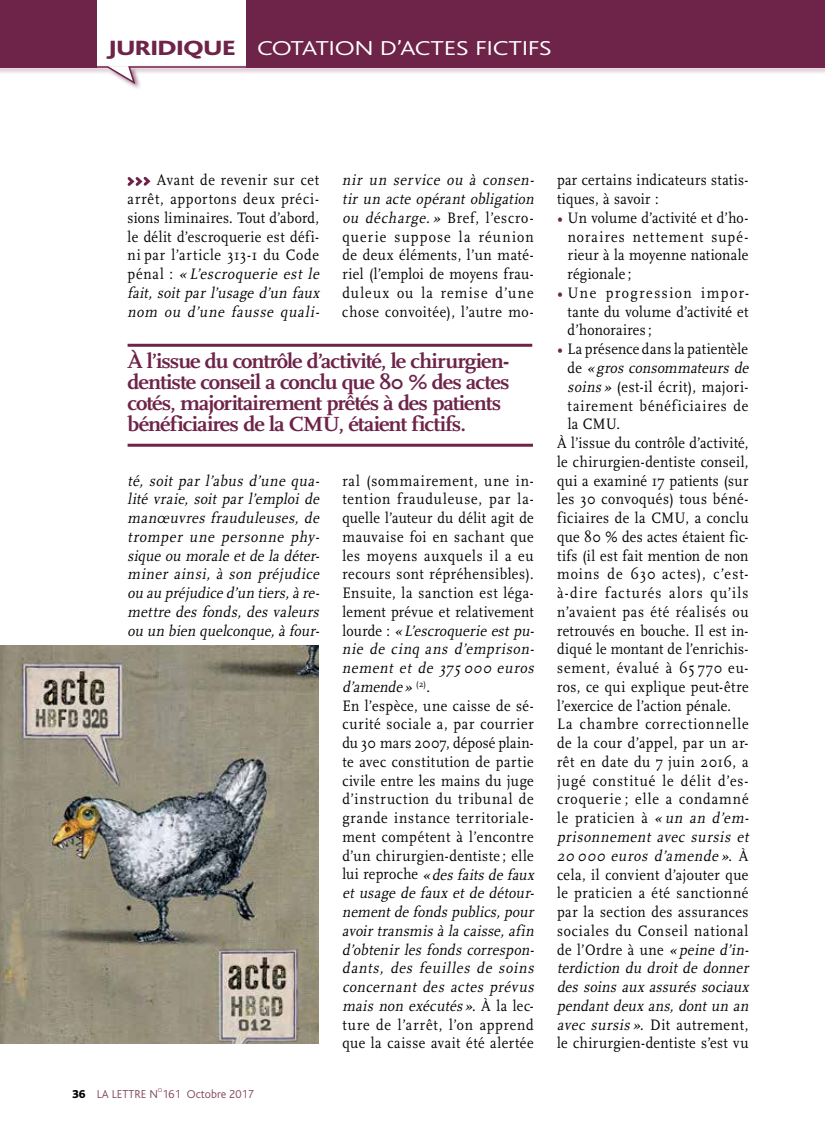
<style>
.page{position:relative;width:825px;height:1136px;background:#fff}
.page>*{position:absolute;margin:0;border:0;box-sizing:border-box;transform-origin:0 0}
.t1{font:700 21.3px/21px "Scala";letter-spacing:-.04em;color:#6e2349;scale:1.05 1}
.t2{font:300 21px "Bliss";letter-spacing:-.015em;color:#fff;scale:1.28 1}
.t3{font:15.75px/18.8px "Scala";letter-spacing:.04em;color:#000;scale:.9 1}
.t4{font:italic 15.75px/18.8px "Scala";color:#000;scale:.9 1}
.t5{font:15.75px/18.8px "Scala";letter-spacing:.02em;color:#000;scale:.9 1}
.t6{font:15.75px "Scala";letter-spacing:.06em;color:#000;scale:.9 1}
.t7{font:15.75px "Scala";letter-spacing:.075em;color:#000;scale:.9 1}
.t8{font:15.75px "Scala";letter-spacing:.01em;color:#000;scale:.9 1}
.t9{font:15.75px "Scala";letter-spacing:.015em;color:#000;scale:.9 1}
.t10{font:15.75px "Scala";letter-spacing:.08em;color:#000;scale:.9 1}
.t11{font:300 12px "Bliss";color:#82485e}
.t12{font:800 12px "Bliss";color:#000}
.t13{font:300 6px "Bliss";color:#82485e}
.s1{font-weight:800;font-size:21.6px;color:#6e2349}
.s2{font-style:italic}
.s3{font-size:18.9px;color:#6e2349}
.s4{font-style:normal}
</style>
<div class="page">
<svg style="left:127px;top:176px;width:24px;height:10px"></svg>
<img style="left:0;top:645px;width:319px;height:398px">
<hr style="left:128px;top:344px;width:404px;height:3px;background:#6e2349">
<hr style="left:128px;top:443px;width:405px;height:3px;background:#6e2349">
<div style="left:0;top:0;width:825px;height:68px;background:#6e2349"></div>
<div style="left:97px;top:0;width:148px;height:68px;background:#fff"></div>
<svg style="left:0;top:65px;width:825px;height:23px"></svg>
<p class="t2" style="left:107px;top:37px;width:349px"><span class="s1">JURIDIQUE</span> COTATION D’ACTES FICTIFS</p>
<p class="t3" style="left:128px;top:171px;width:218px;text-indent:29px">Avant de revenir sur cet arrêt, apportons deux préci&shy;sions liminaires. Tout d’abord, le délit d’escroquerie est défi&shy;ni par l’article 313-1 du Code p é n a l : <span class="s2">« L’escroquerie est le fait, soit par l’usage d’un faux nom ou d’une fausse quali-</span></p>
<p class="t3" style="left:342px;top:171px;width:218px"><span class="s2">nir un service ou à consen&shy;tir un acte opérant obligation ou décharge.»</span> Bref, l’escro&shy;querie suppose la réunion de deux éléments, l’un maté&shy;riel (l’emploi de moyens frau&shy;duleux ou la remise d’une chose convoitée), l’autre mo-</p>
<p class="t1" style="left:128px;top:350px;width:365px">À l’issue du contrôle d’activité, le chirurgien&shy;dentiste conseil a conclu que 80 % des actes cotés, majoritairement prêtés à des patients bénéficiaires de la CMU, étaient fictifs.</p>
<p class="t4" style="left:128px;top:471px;width:218px">té, soit par l’abus d’une qua&shy;lité vraie, soit par l’emploi de manœuvres frauduleuses, de tromper une personne phy&shy;sique ou morale et de la déter&shy;miner ainsi, à son préjudice ou au préjudice d’un tiers, à re&shy;mettre des fonds, des valeurs ou un bien quelconque, à four-</p>
<p class="t12" style="left:72px;top:1087px;width:15px">36</p>
<p class="t13" style="left:158px;top:1086px;width:6px">O</p>
<p class="t11" style="left:97px;top:1087px;width:159px">LA LETTRE N 161 Octobre 2017</p>
<p class="t3" style="left:342px;top:471px;width:218px">ral (sommairement, une in&shy;tention frauduleuse, par la&shy;quelle l’auteur du délit agit de mauvaise foi en sachant que les moyens auxquels il a eu recours sont répréhensibles).<br>Ensuite, la sanction est léga&shy;lement prévue et relativement l o u rd e : <span class="s2">« L’escroquerie est pu&shy;nie de cinq ans d’emprison&shy;nement et de 375 000 euros d’amende »</span> <sup>(</sup> <sup>2</sup> <sup>)</sup> .<br>En l’espèce, une caisse de sé&shy;curité sociale a, par courrier du 30 mars 2007, déposé plain&shy;te avec constitution de partie civile entre les mains du juge d’instruction du tribunal de grande instance territoriale&shy;ment compétent à l’encontre d’un chirurgien-dentiste ; elle lui reproche <span class="s2">«desfaitsdefaux et usage de faux et de détour&shy;nement de fonds publics, pour avoir transmis à la caisse, afin d’obtenir les fonds correspon&shy;dants, des feuilles de soins concernant des actes prévus mais non exécutés »</span>. À l a l e c&shy;ture de l’arrêt, l’on apprend que la caisse avait été alertée</p>
<p class="t5" style="left:557px;top:171px;width:214px">par certains indicateurs statis&shy;tiques, à savoir :</p>
<p class="t3" style="left:568px;top:209px;width:202px;text-align:justify;text-indent:-11px"><span class="s3">•</span> Un volume d’activité et d’ho&shy;noraires nettement supé&shy;rieur à la moyenne nationale régionale ;</p>
<p class="t3" style="left:568px;top:284px;width:203px;text-align:justify;text-indent:-11px"><span class="s3">•</span> Une progression impor&shy;tante du volume d’activité et d’honoraires ;</p>
<p class="t5" style="left:557px;top:340px;width:214px"><span class="s3">•</span> La présence dans la patientèle</p>
<p class="t4" style="left:568px;top:359px;width:206px"><span class="s4">d e</span> « gros consommateurs de</p>
<p class="t3" style="left:568px;top:377px;width:202px"><span class="s2">soins»</span> (est-il écrit), majori-</p>
<p class="t6" style="left:568px;top:397px;width:202px">tairement bénéficiaires de</p>
<p class="t3" style="left:568px;top:415px;width:60px">la CMU.</p>
<p class="t8" style="left:557px;top:434px;width:214px">À l’issue du contrôle d’activité,</p>
<p class="t3" style="left:557px;top:452px;width:214px">le chirurgien-dentiste conseil,</p>
<p class="t3" style="left:557px;top:471px;width:214px">qui a examiné 17 patients (sur</p>
<p class="t3" style="left:557px;top:490px;width:214px">les 30 convoqués) tous béné-</p>
<p class="t3" style="left:557px;top:508px;width:214px">ficiaires de la CMU, a conclu</p>
<p class="t5" style="left:557px;top:527px;width:214px">que 80 % des actes étaient fic-</p>
<p class="t5" style="left:557px;top:546px;width:214px">tifs (il est fait mention de non</p>
<p class="t7" style="left:557px;top:565px;width:214px">moins de 630 actes), c’est-</p>
<p class="t10" style="left:557px;top:584px;width:214px">à-dire facturés alors qu’ils</p>
<p class="t3" style="left:557px;top:602px;width:214px">n’avaient pas été réalisés ou</p>
<p class="t5" style="left:557px;top:621px;width:214px">retrouvés en bouche. Il est in-</p>
<p class="t9" style="left:557px;top:640px;width:214px">diqué le montant de l’enrichis-</p>
<p class="t6" style="left:557px;top:659px;width:214px">sement, évalué à 65 770 eu-</p>
<p class="t3" style="left:557px;top:677px;width:214px">ros, ce qui explique peut-être</p>
<p class="t5" style="left:557px;top:696px;width:195px">l’exercice de l’action pénale.</p>
<p class="t7" style="left:557px;top:715px;width:214px">La chambre correctionnelle</p>
<p class="t3" style="left:557px;top:733px;width:214px">de la cour d’appel, par un ar-</p>
<p class="t3" style="left:557px;top:752px;width:214px">rêt en date du 7 juin 2016, a</p>
<p class="t6" style="left:557px;top:771px;width:214px">jugé constitué le délit d’es-</p>
<p class="t6" style="left:557px;top:790px;width:214px">croquerie ; elle a condamné</p>
<p class="t3" style="left:557px;top:808px;width:217px">le praticien à <span class="s2">«un an d’em-</span></p>
<p class="t4" style="left:557px;top:827px;width:218px">prisonnement avec sursis et</p>
<p class="t4" style="left:557px;top:846px;width:214px">20 000 euros d’amende »<span class="s4">. À</span></p>
<p class="t3" style="left:557px;top:865px;width:214px">cela, il convient d’ajouter que</p>
<p class="t3" style="left:557px;top:884px;width:214px">le praticien a été sanctionné</p>
<p class="t3" style="left:557px;top:902px;width:214px">par la section des assurances</p>
<p class="t3" style="left:557px;top:921px;width:214px">sociales du Conseil national</p>
<p class="t3" style="left:557px;top:940px;width:218px">de l’Ordre à une <span class="s2">«peine d’in-</span></p>
<p class="t4" style="left:557px;top:959px;width:218px">terdiction du droit de donner</p>
<p class="t4" style="left:557px;top:977px;width:218px">des soins aux assurés sociaux</p>
<p class="t4" style="left:557px;top:996px;width:218px">pendant deux ans, dont un an</p>
<p class="t3" style="left:557px;top:1015px;width:214px"><span class="s2">avec sursis»</span>. Dit autrement,</p>
<p class="t3" style="left:557px;top:1034px;width:214px">le chirurgien-dentiste s’est vu</p>
</div>
